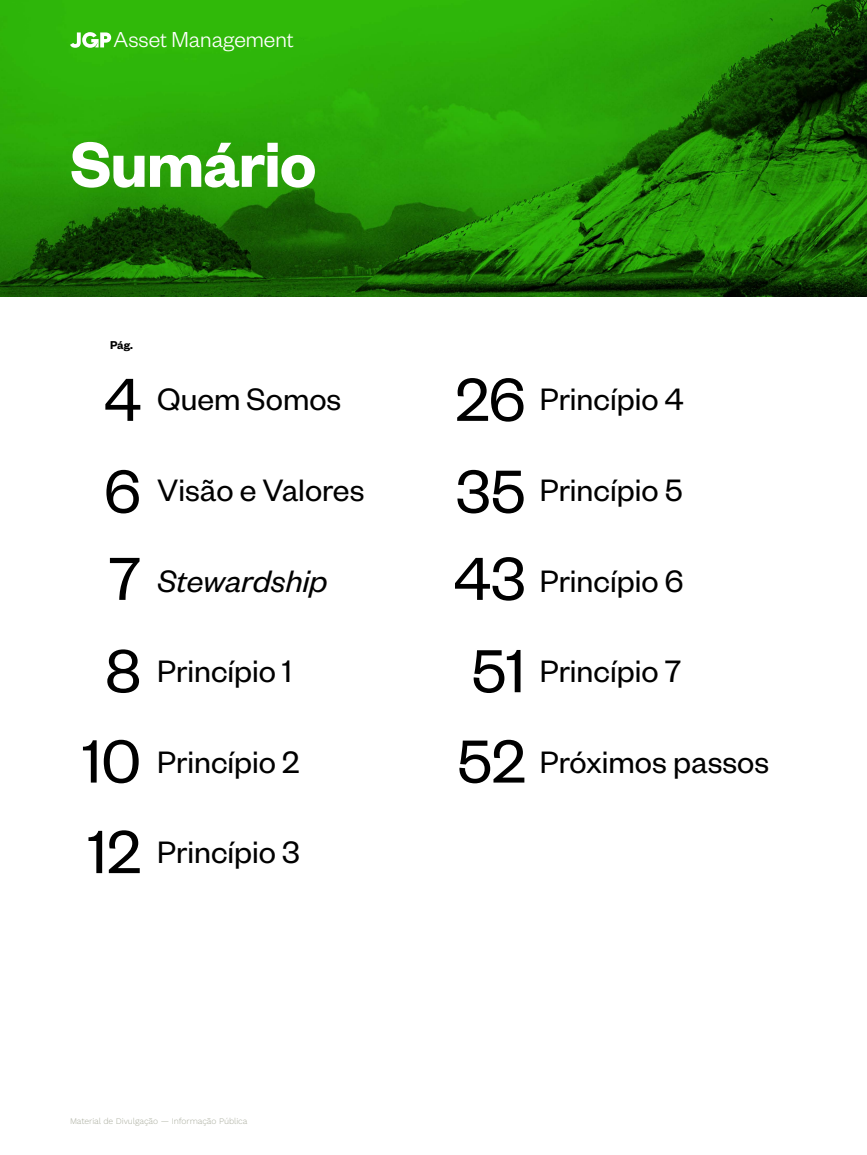
<style>
.page{position:relative;width:867px;height:1155px;background:#fff}
.page>*{position:absolute;margin:0;border:0;box-sizing:border-box;transform-origin:0 0}
.t1{font:600 70px "Founders Grotesk";letter-spacing:-.015em;color:#fff}
.t2{font:66.67px "Founders Grotesk";color:#000}
.t3{font:34.02px "Founders Grotesk";color:#000}
.t4{font:italic 34.02px "Founders Grotesk";color:#000}
.t5{font:300 23.83px "Founders Grotesk";color:#fff}
.t6{font:600 12.5px "Founders Grotesk";color:#000}
.t7{font:300 8.57px "Work Sans";letter-spacing:-.01em;color:#a8ab9c}
</style>
<div class="page">
<img style="left:0;top:0;width:866px;height:296px">
<svg style="left:70px;top:32px;width:41px;height:16px"></svg>
<p class="t5" style="left:114px;top:25px;width:182px">Asset Management</p>
<h1 class="t1" style="left:70px;top:120px;width:248px">Sumário</h1>
<p class="t6" style="left:110px;top:337px;width:24px">Pág.</p>
<h2 class="t2" style="left:104px;top:359px;width:38px">4</h2>
<h2 class="t2" style="left:455px;top:359px;width:71px">26</h2>
<p class="t3" style="left:157px;top:379px;width:186px">Quem Somos</p>
<p class="t3" style="left:539px;top:379px;width:145px">Princípio 4</p>
<h2 class="t2" style="left:104px;top:451px;width:38px">6</h2>
<h2 class="t2" style="left:456px;top:451px;width:71px">35</h2>
<p class="t3" style="left:157px;top:469px;width:209px">Visão e Valores</p>
<h2 class="t2" style="left:109px;top:538px;width:34px">7</h2>
<h2 class="t2" style="left:454px;top:538px;width:73px">43</h2>
<p class="t4" style="left:157px;top:560px;width:172px">Stewardship</p>
<p class="t3" style="left:539px;top:469px;width:144px">Princípio 5</p>
<p class="t3" style="left:539px;top:560px;width:145px">Princípio 6</p>
<h2 class="t2" style="left:106px;top:630px;width:37px">8</h2>
<h2 class="t2" style="left:471px;top:630px;width:56px">51</h2>
<p class="t3" style="left:157px;top:650px;width:136px">Princípio 1</p>
<p class="t3" style="left:539px;top:650px;width:143px">Princípio 7</p>
<h2 class="t2" style="left:82px;top:721px;width:60px">10</h2>
<h2 class="t2" style="left:457px;top:721px;width:70px">52</h2>
<p class="t3" style="left:157px;top:741px;width:144px">Princípio 2</p>
<p class="t3" style="left:539px;top:741px;width:231px">Próximos passos</p>
<h2 class="t2" style="left:88px;top:811px;width:54px">12</h2>
<p class="t3" style="left:157px;top:832px;width:144px">Princípio 3</p>
<p class="t7" style="left:70px;top:1114px;width:179px">Material de Divulgação — Informação Pública</p>
</div>
